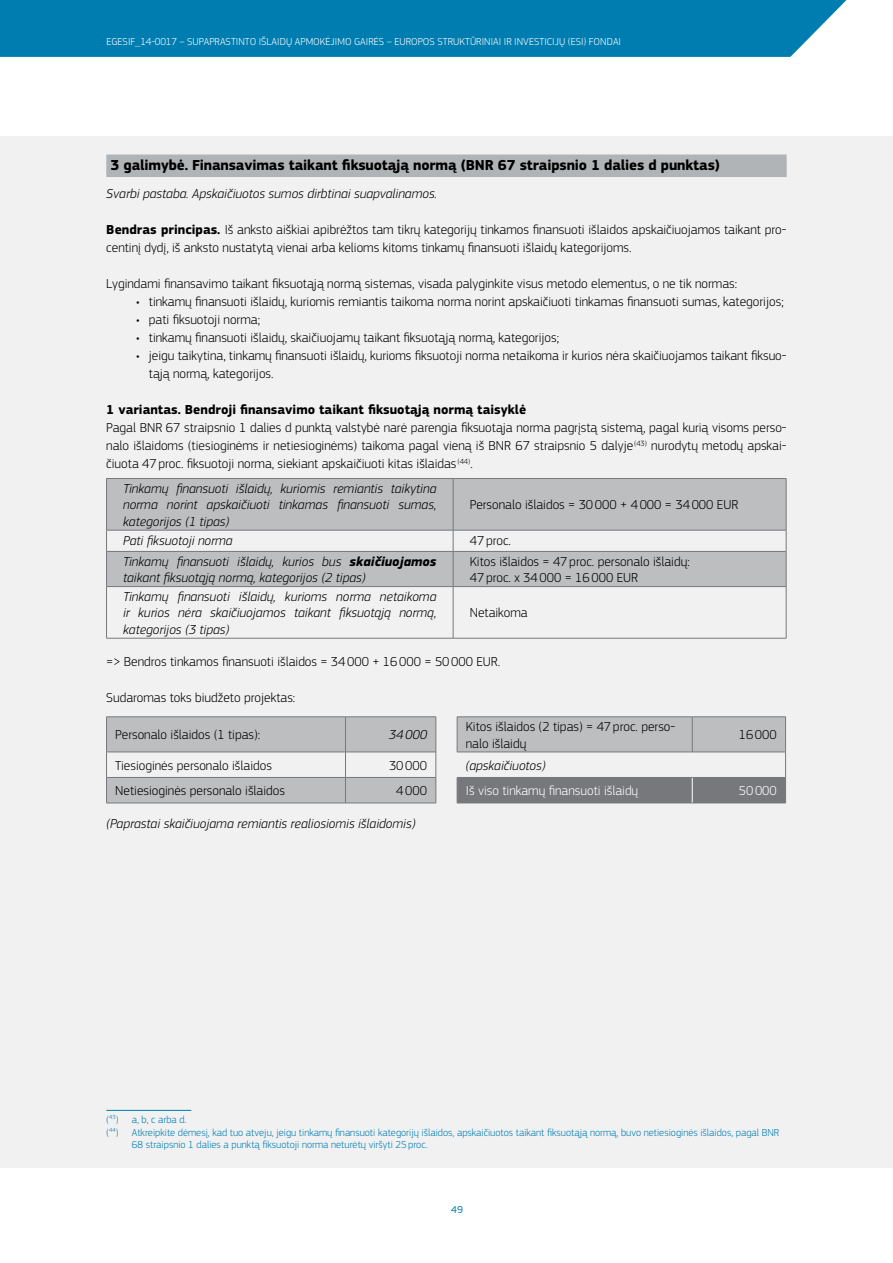
<style>
.page{position:relative;width:893px;height:1263px;background:#fff}
.page>*{position:absolute;margin:0;border:0;box-sizing:border-box;transform-origin:0 0}
.t1{font:700 15px "EC Square Sans Pro";letter-spacing:-.01em;color:#000}
.t2{font:300 13.5px/18px "EC Square Sans Pro";color:#000}
.t3{font:italic 300 13.5px/16.5px "EC Square Sans Pro";color:#000;text-align:justify}
.t4{font:700 13.5px "EC Square Sans Pro";color:#000}
.t5{font:300 13.5px "EC Square Sans Pro";color:#fff}
.t6{font:300 10.5px "EC Square Sans Pro";color:#007db0}
.t7{font:300 10.5px "EC Square Sans Pro";letter-spacing:.005em;color:#fff}
.t8{font:10.5px "EC Square Sans Pro";color:#007db0}
.s1{font-weight:700}
</style>
<div class="page">
<div style="left:0;top:0;width:846px;height:57px;background:#007db0"></div>
<div style="left:0;top:136px;width:893px;height:1031px;background:#f1f1f2"></div>
<div style="left:106px;top:155px;width:681px;height:22px;background:#b1b4b6"></div>
<svg style="left:107px;top:479px;width:679px;height:107px;fill:#bcbec0"></svg>
<hr style="left:106px;top:479px;width:1px;height:51px;background:#77787b">
<hr style="left:106px;top:478px;width:347px;height:1px;background:#77787b">
<hr style="left:453px;top:479px;width:1px;height:51px;background:#77787b">
<hr style="left:786px;top:479px;width:1px;height:51px;background:#77787b">
<hr style="left:453px;top:478px;width:333px;height:1px;background:#77787b">
<svg style="left:106px;top:531px;width:1px;height:20px"></svg>
<hr style="left:106px;top:530px;width:347px;height:1px;background:#77787b">
<svg style="left:453px;top:531px;width:1px;height:20px"></svg>
<svg style="left:786px;top:530px;width:1px;height:21px"></svg>
<hr style="left:453px;top:530px;width:333px;height:1px;background:#77787b">
<hr style="left:106px;top:552px;width:1px;height:34px;background:#77787b">
<hr style="left:106px;top:551px;width:347px;height:1px;background:#77787b">
<hr style="left:453px;top:552px;width:1px;height:34px;background:#77787b">
<hr style="left:786px;top:552px;width:1px;height:34px;background:#77787b">
<hr style="left:453px;top:551px;width:333px;height:1px;background:#77787b">
<hr style="left:106px;top:587px;width:1px;height:51px;background:#77787b">
<hr style="left:106px;top:586px;width:347px;height:1px;background:#77787b">
<hr style="left:106px;top:638px;width:347px;height:1px;background:#77787b">
<hr style="left:453px;top:587px;width:1px;height:51px;background:#77787b">
<hr style="left:786px;top:587px;width:1px;height:51px;background:#77787b">
<hr style="left:453px;top:586px;width:333px;height:1px;background:#77787b">
<hr style="left:453px;top:638px;width:333px;height:1px;background:#77787b">
<svg style="left:107px;top:717px;width:678px;height:86px;fill:#bcbec0"></svg>
<hr style="left:106px;top:717px;width:1px;height:35px;background:#77787b">
<hr style="left:106px;top:716px;width:239px;height:1px;background:#77787b">
<hr style="left:345px;top:717px;width:1px;height:35px;background:#77787b">
<hr style="left:345px;top:716px;width:91px;height:1px;background:#77787b">
<hr style="left:436px;top:717px;width:1px;height:35px;background:#77787b">
<hr style="left:457px;top:717px;width:1px;height:35px;background:#77787b">
<hr style="left:457px;top:716px;width:235px;height:1px;background:#77787b">
<hr style="left:692px;top:717px;width:1px;height:35px;background:#77787b">
<hr style="left:785px;top:717px;width:1px;height:35px;background:#77787b">
<hr style="left:692px;top:716px;width:94px;height:1px;background:#77787b">
<hr style="left:106px;top:752px;width:239px;height:1px;background:#77787b">
<hr style="left:345px;top:752px;width:91px;height:1px;background:#77787b">
<svg style="left:106px;top:752px;width:1px;height:51px"></svg>
<hr style="left:106px;top:777px;width:239px;height:1px;background:#77787b">
<hr style="left:106px;top:803px;width:239px;height:1px;background:#77787b">
<svg style="left:345px;top:752px;width:1px;height:51px"></svg>
<hr style="left:345px;top:777px;width:91px;height:1px;background:#77787b">
<hr style="left:345px;top:803px;width:91px;height:1px;background:#77787b">
<svg style="left:436px;top:752px;width:1px;height:51px"></svg>
<hr style="left:457px;top:803px;width:235px;height:1px;background:#77787b">
<svg style="left:457px;top:752px;width:329px;height:51px"></svg>
<hr style="left:692px;top:777px;width:94px;height:1px;background:#77787b">
<hr style="left:692px;top:803px;width:94px;height:1px;background:#77787b">
<hr style="left:106px;top:1110px;width:85px;height:1px;background:#007db0">
<p class="t7" style="left:106px;top:35px;width:514px">EGESIF_14-0017 – Supaprasti nto išlai dų apmokėji mo gai rės – Europos struktūri niai i r i nvesti cijų (ESI) fondai</p>
<p class="t1" style="left:111px;top:156px;width:611px">3 galimybė. Finansavimas taikant fiksuotąją normą (BNR 67 straipsnio 1 dalies d punktas)</p>
<p class="t3" style="left:106px;top:185px;width:332px">Svarbi pastaba. Apskaičiuotos sumos dirbtinai suapvalinamos.</p>
<p class="t2" style="left:106px;top:220px;width:682px"><span class="s1">Bendras principas.</span> Iš anksto aiškiai apibrėžtos tam tikrų kategorijų tinkamos finansuoti išlaidos apskaičiuojamos taikant pro&shy;centinį dydį, iš anksto nustatytą vienai arba kelioms kitoms tinkamų finansuoti išlaidų kategorijoms.</p>
<p class="t2" style="left:106px;top:274px;width:632px">Lygindami finansavimo taikant fiksuotąją normą sistemas, visada palyginkite visus metodo elementus, o ne tik normas:</p>
<p class="t2" style="left:136px;top:292px;width:649px">• tinkamų finansuoti išlaidų, kuriomis remiantis taikoma norma norint apskaičiuoti tinkamas finansuoti sumas, kategorijos;</p>
<p class="t2" style="left:136px;top:310px;width:126px">• pati fiksuotoji norma;</p>
<p class="t2" style="left:136px;top:328px;width:425px">• tinkamų finansuoti išlaidų, skaičiuojamų taikant fiksuotąją normą, kategorijos;</p>
<p class="t2" style="left:149px;top:346px;width:639px;text-indent:-13px">• jeigu taikytina, tinkamų finansuoti išlaidų, kurioms fiksuotoji norma netaikoma ir kurios nėra skaičiuojamos taikant fiksuo&shy;tąją normą, kategorijos.</p>
<p class="t4" style="left:106px;top:401px;width:421px">1 variantas. Bendroji finansavimo taikant fiksuotąją normą taisyklė</p>
<p class="t2" style="left:106px;top:418px;width:682px;text-align:justify">Pagal BNR 67 straipsnio 1 dalies d punktą valstybė narė parengia fiksuotąja norma pagrįstą sistemą, pagal kurią visoms perso&shy;nalo išlaidoms (tiesioginėms ir netiesioginėms) taikoma pagal vieną iš BNR 67 straipsnio 5 dalyje<sup>(43)</sup> nurodytų metodų apskai&shy;čiuota 47proc. fiksuotoji norma, siekiant apskaičiuoti kitas išlaidas<sup>(44)</sup>.</p>
<p class="t3" style="left:123px;top:480px;width:315px">Tinkamų finansuoti išlaidų, kuriomis remiantis taikytina norma norint apskaičiuoti tinkamas finansuoti sumas, kategorijos (1 tipas)</p>
<p class="t2" style="left:470px;top:496px;width:262px">Personalo išlaidos = 30000 + 4000 = 34000 EUR</p>
<p class="t3" style="left:123px;top:532px;width:111px">Pati fiksuotoji norma</p>
<p class="t2" style="left:470px;top:531px;width:43px">47proc.</p>
<p class="t3" style="left:123px;top:553px;width:315px">Tinkamų finansuoti išlaidų, kurios bus <span class="s1">skaičiuojamos </span>taikant fiksuotąją normą, kategorijos (2 tipas)</p>
<p class="t2" style="left:470px;top:553px;width:222px;line-height:16.5px">Kitos išlaidos = 47proc. personalo išlaidų:<br>47proc. x 34000 = 16000 EUR</p>
<p class="t3" style="left:123px;top:588px;width:315px">Tinkamų finansuoti išlaidų, kurioms norma netaikoma ir kurios nėra skaičiuojamos taikant fiksuotąją normą, kategorijos (3 tipas)</p>
<p class="t2" style="left:470px;top:604px;width:59px">Netaikoma</p>
<p class="t2" style="left:106px;top:652px;width:396px">=&gt; Bendros tinkamos finansuoti išlaidos = 34000 + 16000 = 50000 EUR.</p>
<p class="t2" style="left:106px;top:688px;width:191px">Sudaromas toks biudžeto projektas:</p>
<p class="t2" style="left:115px;top:726px;width:147px">Personalo išlaidos (1 tipas):</p>
<p class="t3" style="left:389px;top:727px;width:40px">34000</p>
<p class="t2" style="left:466px;top:718px;width:211px;line-height:16.5px">Kitos išlaidos (2 tipas) = 47proc. perso&shy;nalo išlaidų</p>
<p class="t2" style="left:739px;top:726px;width:40px">16000</p>
<p class="t2" style="left:115px;top:756px;width:158px">Tiesioginės personalo išlaidos</p>
<p class="t2" style="left:389px;top:756px;width:40px">30000</p>
<p class="t3" style="left:466px;top:757px;width:82px">(apskaičiuotos)</p>
<p class="t2" style="left:115px;top:782px;width:171px">Netiesioginės personalo išlaidos</p>
<p class="t2" style="left:396px;top:782px;width:32px">4000</p>
<p class="t5" style="left:466px;top:783px;width:174px">Iš viso tinkamų finansuoti išlaidų</p>
<p class="t5" style="left:739px;top:783px;width:40px">50000</p>
<p class="t3" style="left:106px;top:815px;width:311px">(Paprastai skaičiuojama remiantis realiosiomis išlaidomis)</p>
<p class="t6" style="left:106px;top:1113px;width:82px">(<sup>43</sup>) a, b, c arba d.</p>
<p class="t6" style="left:106px;top:1126px;width:668px">(<sup>44</sup>) Atkreipkite dėmesį, kad tuo atveju, jeigu tinkamų finansuoti kategorijų išlaidos, apskaičiuotos taikant fiksuotąją normą, buvo netiesioginės išlaidos, pagal BNR</p>
<p class="t6" style="left:132px;top:1138px;width:297px">68 straipsnio 1 dalies a punktą fiksuotoji norma neturėtų viršyti 25proc.</p>
<p class="t8" style="left:451px;top:1203px;width:13px">49</p>
</div>
